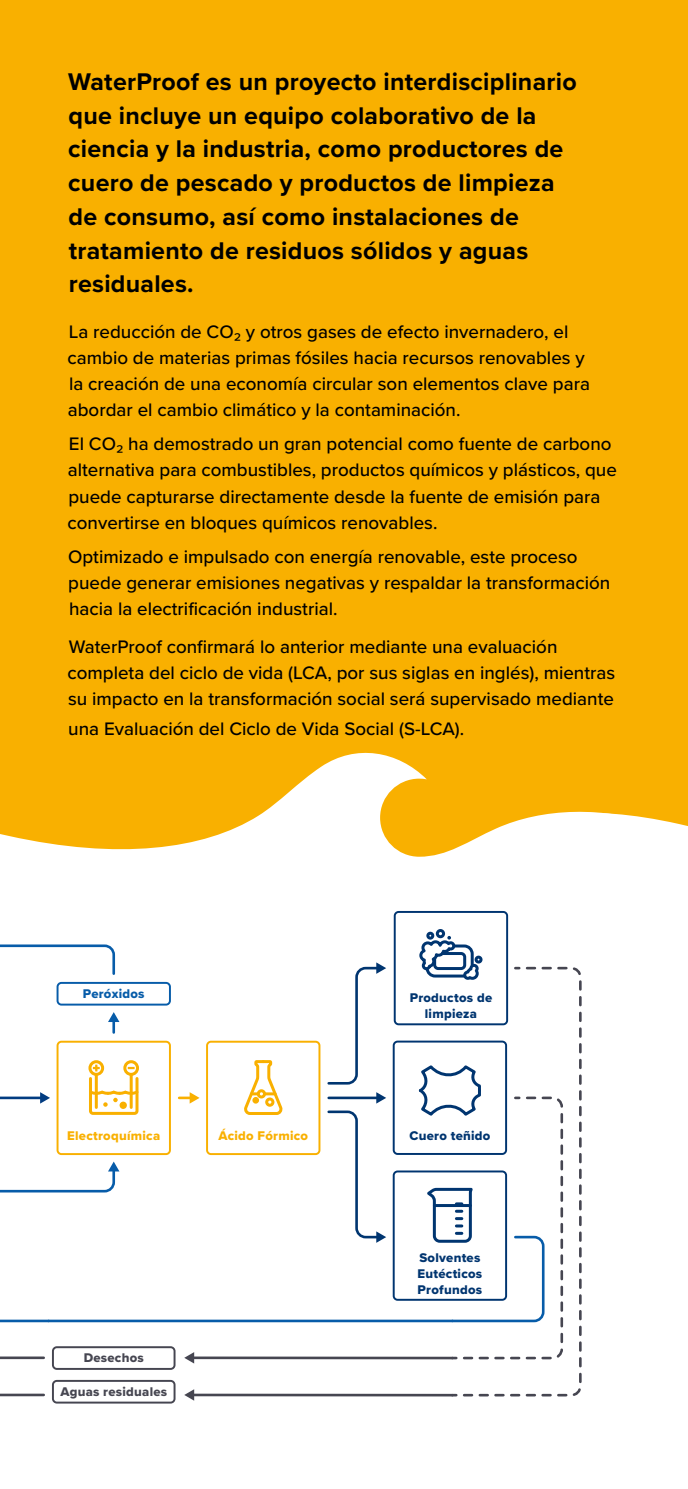
<style>
.page{position:relative;width:688px;height:1489px;background:#fff}
.page>*{position:absolute;margin:0;border:0;box-sizing:border-box;transform-origin:0 0}
.t1{font:700 25px/33.8px "Proxima Nova";letter-spacing:.01em;color:#000}
.t2{font:500 18.75px/26.2px "Proxima Nova";color:#000}
.t3{font:13px/15.8px "Proxima Nova Extrabld";letter-spacing:.02em;color:#003570;text-align:center}
.t4{font:13px "Proxima Nova Extrabld";letter-spacing:.02em;color:#f9b000}
.t5{font:13px "Proxima Nova Extrabld";letter-spacing:.02em;color:#464651}
.t6{font:13px "Proxima Nova Extrabld";letter-spacing:.02em;color:#075ca9}
</style>
<div class="page">
<div style="left:0;top:0;width:687px;height:900px;background:#f9b000"></div>
<svg style="left:0;top:752px;width:556px;height:177px;fill:#fff"></svg>
<div style="left:556px;top:811px;width:131px;height:89px;background:#fff"></div>
<div style="left:57px;top:981px;width:114px;height:24px;border:2px solid #075ca9;border-radius:4px"></div>
<div style="left:52px;top:1379px;width:123px;height:24px;border:2px solid #464651;border-radius:4px"></div>
<div style="left:52px;top:1346px;width:123px;height:23px;border:2px solid #464651;border-radius:4px"></div>
<svg style="left:327px;top:1110px;width:59px;height:132px"></svg>
<svg style="left:327px;top:962px;width:59px;height:123px"></svg>
<hr style="left:49px;top:1319px;width:403px;height:3px;background:#075ca9">
<hr style="left:192px;top:1356px;width:260px;height:3px;background:#464651">
<svg style="left:184px;top:1352px;width:10px;height:11px"></svg>
<svg style="left:0;top:944px;width:116px;height:48px"></svg>
<svg style="left:452px;top:1393px;width:4px;height:3px"></svg>
<svg style="left:461px;top:965px;width:121px;height:432px"></svg>
<svg style="left:515px;top:966px;width:4px;height:3px"></svg>
<hr style="left:192px;top:1393px;width:260px;height:3px;background:#464651">
<svg style="left:184px;top:1389px;width:10px;height:11px"></svg>
<div style="left:426px;top:931px;width:8px;height:8px;border:3px solid #003570;border-radius:50%"></div>
<div style="left:474px;top:955px;width:8px;height:8px;border:3px solid #003570;border-radius:50%"></div>
<div style="left:435px;top:929px;width:10px;height:9px;border:3px solid #003570;border-radius:50%"></div>
<svg style="left:419px;top:935px;width:61px;height:56px"></svg>
<div style="left:393px;top:910px;width:115px;height:115px;border:2px solid #003570;border-radius:4px"></div>
<div style="left:206px;top:1040px;width:114px;height:114px;border:2px solid #f9b000;border-radius:4px"></div>
<svg style="left:244px;top:1060px;width:39px;height:55px"></svg>
<div style="left:392px;top:1040px;width:115px;height:114px;border:2px solid #003570;border-radius:4px"></div>
<div style="left:392px;top:1170px;width:115px;height:130px;border:2px solid #003570;border-radius:4px"></div>
<svg style="left:416px;top:1062px;width:148px;height:298px"></svg>
<div style="left:57px;top:1040px;width:114px;height:114px;border:2px solid #f9b000;border-radius:4px"></div>
<div style="left:123px;top:1060px;width:16px;height:15px;border:3px solid #f9b000;border-radius:50%"></div>
<div style="left:88px;top:1060px;width:16px;height:15px;border:3px solid #f9b000;border-radius:50%"></div>
<svg style="left:179px;top:1092px;width:20px;height:11px"></svg>
<hr style="left:328px;top:1096px;width:50px;height:3px;background:#003570">
<svg style="left:376px;top:1092px;width:10px;height:11px"></svg>
<svg style="left:108px;top:1012px;width:11px;height:20px"></svg>
<svg style="left:0;top:1064px;width:140px;height:333px"></svg>
<p class="t1" style="left:68px;top:64px;width:510px">WaterProof es un proyecto interdisciplinario que incluye un equipo colaborativo de la ciencia y la industria, como productores de cuero de pescado y productos de limpieza de consumo, así como instalaciones de tratamiento de residuos sólidos y aguas residuales.</p>
<p class="t2" style="left:67px;top:317px;width:524px">La reducción de CO₂ y otros gases de efecto invernadero, el cambio de materias primas fósiles hacia recursos renovables y la creación de una economía circular son elementos clave para abordar el cambio climático y la contaminación.</p>
<p class="t2" style="left:67px;top:430px;width:551px">El CO₂ ha demostrado un gran potencial como fuente de carbono alternativa para combustibles, productos químicos y plásticos, que puede capturarse directamente desde la fuente de emisión para convertirse en bloques químicos renovables.</p>
<p class="t2" style="left:68px;top:542px;width:543px">Optimizado e impulsado con energía renovable, este proceso puede generar emisiones negativas y respaldar la transformación hacia la electrificación industrial.</p>
<p class="t2" style="left:67px;top:632px;width:549px">WaterProof confirmará lo anterior mediante una evaluación completa del ciclo de vida (LCA, por sus siglas en inglés), mientras su impacto en la transformación social será supervisado mediante</p>
<p class="t2" style="left:68px;top:715px;width:397px">una Evaluación del Ciclo de Vida Social (S-LCA).</p>
<p class="t6" style="left:83px;top:984px;width:63px">Peróxidos</p>
<p class="t4" style="left:67px;top:1125px;width:94px">Electroquímica</p>
<p class="t5" style="left:84px;top:1348px;width:62px">Desechos</p>
<p class="t5" style="left:60px;top:1381px;width:108px">Aguas residuales</p>
<p class="t3" style="left:409px;top:989px;width:84px">Productos de limpieza</p>
<p class="t4" style="left:218px;top:1125px;width:91px">Ácido Fórmico</p>
<p class="t3" style="left:409px;top:1127px;width:82px">Cuero teñido</p>
<p class="t3" style="left:417px;top:1249px;width:66px;text-align:left">Solventes<br>Eutécticos<br>Profundos</p>
</div>
